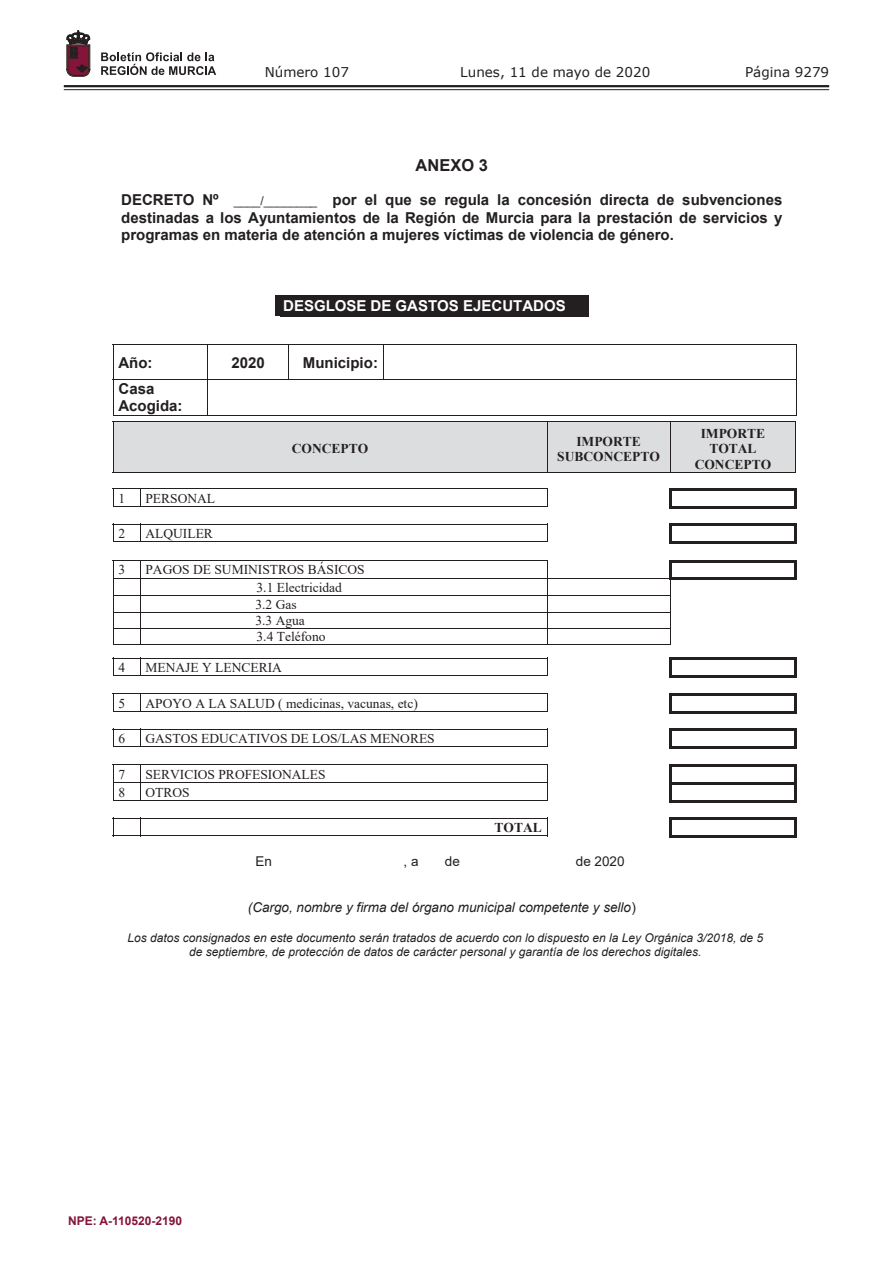
<style>
.page{position:relative;width:893px;height:1263px;background:#fff}
.page>*{position:absolute;margin:0;border:0;box-sizing:border-box;transform-origin:0 0}
.t1{font:700 16.5px "Arial";color:#231f20}
.t2{font:700 15px/17.2px "Arial";color:#231f20;text-align:justify}
.t3{font:700 15px "Arial";color:#fff}
.t4{font:13.5px/16.2px "Times New Roman";color:#231f20}
.t5{font:italic 13.5px "Arial";color:#231f20}
.t6{font:700 13.5px/15.6px "Times New Roman";color:#231f20;text-align:center}
.t7{font:13.5px "Verdana";color:#231f20}
.t8{font:13.5px "Arial";color:#231f20}
.t9{font:italic 12px/13.8px "Arial";color:#231f20;text-align:center}
.t10{font:700 12px "Arial";color:#83143a}
.s1{font-weight:400;font-size:12px}
.s2{font-style:normal}
</style>
<div class="page">
<hr style="left:64px;top:85px;width:765px;height:2px;background:#231f20">
<hr style="left:64px;top:89px;width:765px;height:1px;background:#231f20">
<svg style="left:101px;top:52px;width:115px;height:23px"></svg>
<svg style="left:67px;top:31px;width:23px;height:45px"></svg>
<div style="left:275px;top:296px;width:313px;height:20px;background:#231f20"></div>
<hr style="left:280px;top:295px;width:309px;height:1px;background:#231f20">
<hr style="left:280px;top:316px;width:309px;height:1px;background:#231f20">
<svg style="left:588px;top:296px;width:1px;height:20px"></svg>
<hr style="left:113px;top:344px;width:684px;height:1px;background:#231f20">
<hr style="left:113px;top:345px;width:1px;height:34px;background:#231f20">
<hr style="left:207px;top:345px;width:1px;height:34px;background:#231f20">
<hr style="left:288px;top:345px;width:1px;height:34px;background:#231f20">
<hr style="left:383px;top:345px;width:1px;height:34px;background:#231f20">
<hr style="left:796px;top:345px;width:1px;height:34px;background:#231f20">
<hr style="left:113px;top:379px;width:684px;height:1px;background:#231f20">
<hr style="left:113px;top:380px;width:1px;height:35px;background:#231f20">
<hr style="left:113px;top:415px;width:94px;height:1px;background:#231f20">
<hr style="left:207px;top:380px;width:1px;height:35px;background:#231f20">
<hr style="left:208px;top:415px;width:588px;height:1px;background:#231f20">
<hr style="left:796px;top:380px;width:1px;height:35px;background:#231f20">
<div style="left:114px;top:422px;width:433px;height:50px;background:#dcdddf"></div>
<div style="left:547px;top:422px;width:123px;height:50px;background:#dcdddf"></div>
<div style="left:671px;top:422px;width:124px;height:50px;background:#dcdddf"></div>
<hr style="left:113px;top:422px;width:683px;height:1px;background:#231f20">
<hr style="left:113px;top:422px;width:1px;height:50px;background:#231f20">
<hr style="left:547px;top:422px;width:1px;height:50px;background:#231f20">
<hr style="left:670px;top:422px;width:1px;height:50px;background:#231f20">
<hr style="left:795px;top:422px;width:1px;height:50px;background:#231f20">
<hr style="left:113px;top:472px;width:683px;height:1px;background:#231f20">
<hr style="left:141px;top:488px;width:406px;height:1px;background:#231f20">
<hr style="left:669px;top:488px;width:128px;height:2px;background:#231f20">
<svg style="left:547px;top:488px;width:1px;height:18px"></svg>
<hr style="left:794px;top:490px;width:3px;height:16px;background:#231f20">
<svg style="left:113px;top:488px;width:28px;height:18px"></svg>
<hr style="left:113px;top:506px;width:434px;height:1px;background:#231f20">
<svg style="left:669px;top:490px;width:2px;height:16px"></svg>
<hr style="left:669px;top:506px;width:128px;height:2px;background:#231f20">
<hr style="left:141px;top:524px;width:406px;height:1px;background:#231f20">
<hr style="left:669px;top:524px;width:128px;height:2px;background:#231f20">
<svg style="left:547px;top:524px;width:1px;height:17px"></svg>
<hr style="left:794px;top:526px;width:3px;height:15px;background:#231f20">
<svg style="left:113px;top:524px;width:28px;height:17px"></svg>
<hr style="left:113px;top:541px;width:434px;height:1px;background:#231f20">
<svg style="left:669px;top:526px;width:2px;height:15px"></svg>
<hr style="left:669px;top:541px;width:128px;height:3px;background:#231f20">
<hr style="left:141px;top:560px;width:406px;height:1px;background:#231f20">
<hr style="left:669px;top:560px;width:128px;height:2px;background:#231f20">
<hr style="left:794px;top:562px;width:3px;height:16px;background:#231f20">
<hr style="left:141px;top:578px;width:406px;height:1px;background:#231f20">
<hr style="left:547px;top:578px;width:122px;height:1px;background:#231f20">
<hr style="left:669px;top:578px;width:128px;height:2px;background:#231f20">
<hr style="left:113px;top:595px;width:558px;height:1px;background:#231f20">
<hr style="left:113px;top:612px;width:558px;height:1px;background:#231f20">
<hr style="left:113px;top:628px;width:558px;height:1px;background:#231f20">
<svg style="left:547px;top:560px;width:1px;height:84px"></svg>
<svg style="left:113px;top:560px;width:28px;height:84px"></svg>
<hr style="left:113px;top:644px;width:558px;height:1px;background:#231f20">
<svg style="left:669px;top:562px;width:2px;height:82px"></svg>
<hr style="left:141px;top:658px;width:406px;height:1px;background:#231f20">
<hr style="left:669px;top:658px;width:128px;height:2px;background:#231f20">
<svg style="left:547px;top:658px;width:1px;height:17px"></svg>
<hr style="left:794px;top:660px;width:3px;height:15px;background:#231f20">
<svg style="left:113px;top:658px;width:28px;height:17px"></svg>
<hr style="left:113px;top:675px;width:434px;height:1px;background:#231f20">
<svg style="left:669px;top:660px;width:2px;height:15px"></svg>
<hr style="left:669px;top:675px;width:128px;height:3px;background:#231f20">
<hr style="left:141px;top:693px;width:406px;height:1px;background:#231f20">
<hr style="left:669px;top:693px;width:128px;height:2px;background:#231f20">
<svg style="left:547px;top:693px;width:1px;height:18px"></svg>
<hr style="left:794px;top:695px;width:3px;height:16px;background:#231f20">
<svg style="left:113px;top:693px;width:28px;height:18px"></svg>
<hr style="left:113px;top:711px;width:434px;height:1px;background:#231f20">
<svg style="left:669px;top:695px;width:2px;height:16px"></svg>
<hr style="left:669px;top:711px;width:128px;height:2px;background:#231f20">
<hr style="left:141px;top:729px;width:406px;height:1px;background:#231f20">
<hr style="left:669px;top:729px;width:128px;height:2px;background:#231f20">
<svg style="left:547px;top:729px;width:1px;height:18px"></svg>
<hr style="left:794px;top:731px;width:3px;height:16px;background:#231f20">
<svg style="left:113px;top:729px;width:28px;height:18px"></svg>
<hr style="left:113px;top:747px;width:434px;height:1px;background:#231f20">
<svg style="left:669px;top:731px;width:2px;height:16px"></svg>
<hr style="left:669px;top:747px;width:128px;height:2px;background:#231f20">
<hr style="left:141px;top:764px;width:406px;height:1px;background:#231f20">
<hr style="left:669px;top:764px;width:128px;height:3px;background:#231f20">
<hr style="left:794px;top:767px;width:3px;height:15px;background:#231f20">
<hr style="left:141px;top:782px;width:406px;height:1px;background:#231f20">
<hr style="left:669px;top:782px;width:128px;height:2px;background:#231f20">
<svg style="left:547px;top:764px;width:1px;height:36px"></svg>
<hr style="left:794px;top:784px;width:3px;height:16px;background:#231f20">
<svg style="left:113px;top:764px;width:28px;height:36px"></svg>
<hr style="left:113px;top:800px;width:434px;height:1px;background:#231f20">
<svg style="left:669px;top:767px;width:2px;height:33px"></svg>
<hr style="left:669px;top:800px;width:128px;height:2px;background:#231f20">
<hr style="left:141px;top:818px;width:406px;height:1px;background:#231f20">
<hr style="left:669px;top:818px;width:128px;height:2px;background:#231f20">
<svg style="left:113px;top:818px;width:28px;height:18px"></svg>
<hr style="left:141px;top:835px;width:406px;height:1px;background:#231f20">
<svg style="left:547px;top:818px;width:1px;height:18px"></svg>
<svg style="left:669px;top:820px;width:2px;height:15px"></svg>
<hr style="left:669px;top:835px;width:125px;height:3px;background:#231f20">
<hr style="left:794px;top:820px;width:3px;height:18px;background:#231f20">
<p class="t7" style="left:265px;top:62px;width:86px">Número 107</p>
<p class="t7" style="left:460px;top:62px;width:191px">Lunes, 11 de mayo de 2020</p>
<p class="t7" style="left:745px;top:62px;width:86px">Página 9279</p>
<p class="t1" style="left:416px;top:153px;width:74px">ANEXO 3</p>
<p class="t2" style="left:121px;top:192px;width:663px">DECRETO Nº <span class="s1">____/________</span> por el que se regula la concesión directa de subvenciones destinadas a los Ayuntamientos de la Región de Murcia para la prestación de servicios y programas en materia de atención a mujeres víctimas de violencia de género.</p>
<p class="t3" style="left:283px;top:295px;width:284px">DESGLOSE DE GASTOS EJECUTADOS</p>
<p class="t2" style="left:118px;top:354px;width:36px">Año:</p>
<p class="t2" style="left:231px;top:354px;width:35px">2020</p>
<p class="t2" style="left:303px;top:354px;width:77px">Municipio:</p>
<p class="t2" style="left:118px;top:381px;width:66px">Casa<br>Acogida:</p>
<p class="t6" style="left:292px;top:441px;width:78px">CONCEPTO</p>
<p class="t6" style="left:557px;top:433px;width:104px">IMPORTE<br>SUBCONCEPTO</p>
<p class="t6" style="left:695px;top:425px;width:78px">IMPORTE<br>TOTAL<br>CONCEPTO</p>
<p class="t4" style="left:118px;top:490px;width:8px">1</p>
<p class="t4" style="left:145px;top:490px;width:71px">PERSONAL</p>
<p class="t4" style="left:118px;top:525px;width:8px">2</p>
<p class="t4" style="left:145px;top:525px;width:69px">ALQUILER</p>
<p class="t4" style="left:118px;top:561px;width:8px">3</p>
<p class="t4" style="left:257px;top:560px;width:110px;line-height:17.9px;text-indent:-111px">PAGOS DE SUMINISTROS BÁSICOS<br>3.1 Electricidad</p>
<p class="t4" style="left:255px;top:595px;width:72px">3.2 Gas<br>3.3 Agua<br>3.4 Teléfono</p>
<p class="t4" style="left:118px;top:659px;width:8px">4</p>
<p class="t4" style="left:145px;top:659px;width:138px">MENAJE Y LENCERIA</p>
<p class="t4" style="left:118px;top:695px;width:8px">5</p>
<p class="t4" style="left:145px;top:695px;width:274px">APOYO A LA SALUD ( medicinas, vacunas, etc)</p>
<p class="t4" style="left:118px;top:730px;width:8px">6</p>
<p class="t4" style="left:145px;top:730px;width:291px">GASTOS EDUCATIVOS DE LOS/LAS MENORES</p>
<p class="t4" style="left:118px;top:766px;width:8px">7</p>
<p class="t4" style="left:145px;top:766px;width:182px">SERVICIOS PROFESIONALES</p>
<p class="t4" style="left:118px;top:783px;width:8px">8</p>
<p class="t4" style="left:145px;top:783px;width:46px">OTROS</p>
<p class="t6" style="left:494px;top:820px;width:49px">TOTAL</p>
<p class="t8" style="left:256px;top:852px;width:18px">En</p>
<p class="t8" style="left:404px;top:852px;width:16px">, a</p>
<p class="t8" style="left:445px;top:852px;width:17px">de</p>
<p class="t8" style="left:576px;top:852px;width:50px">de 2020</p>
<p class="t5" style="left:248px;top:899px;width:389px">(Cargo, nombre y firma del órgano municipal competente y sello<span class="s2">)</span></p>
<p class="t9" style="left:128px;top:931px;width:637px">Los datos consignados en este documento serán tratados de acuerdo con lo dispuesto en la Ley Orgánica 3/2018, de 5 de septiembre, de protección de datos de carácter personal y garantía de los derechos digitales.</p>
<p class="t10" style="left:68px;top:1212px;width:116px">NPE: A-110520-2190</p>
</div>
